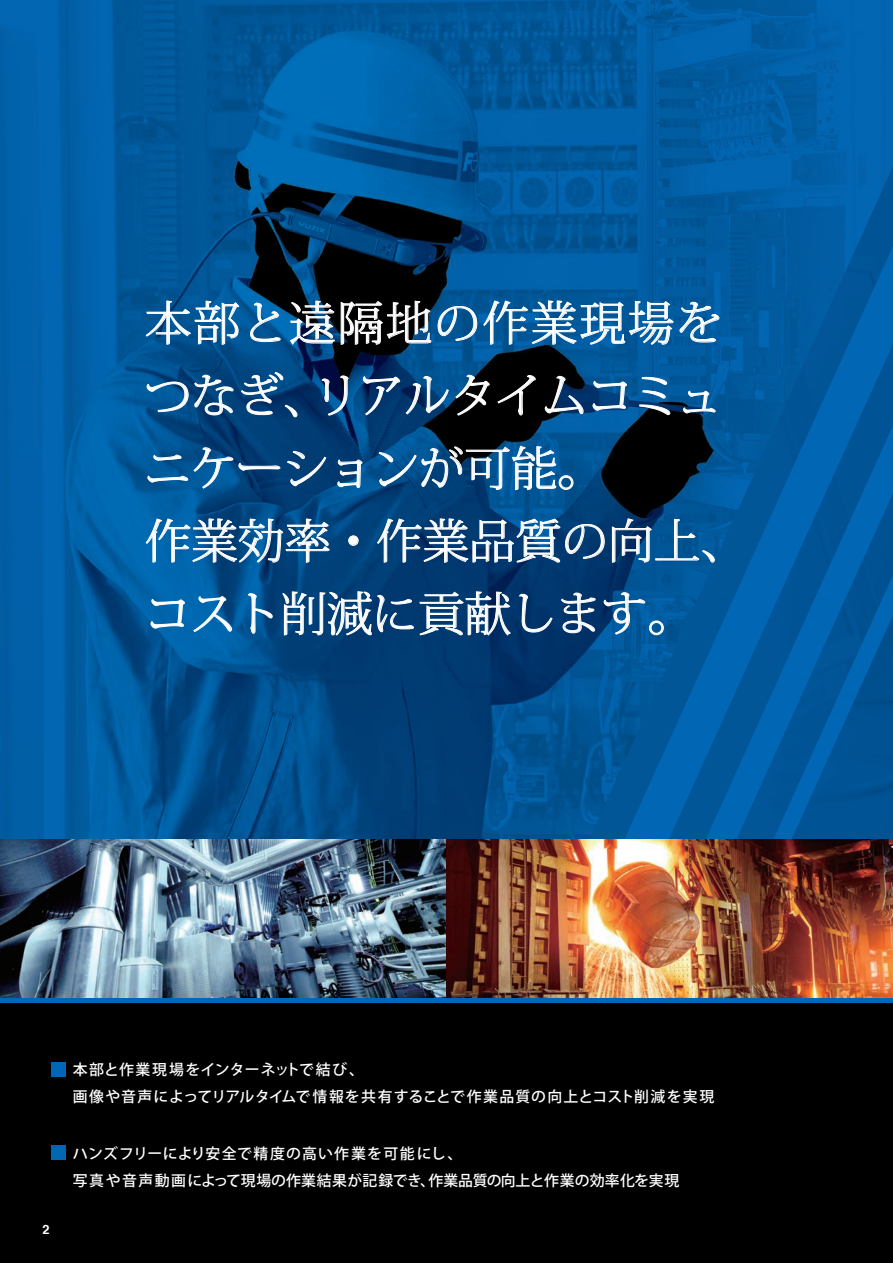
<style>
.page{position:relative;width:893px;height:1263px;background:#000}
.page>*{position:absolute;margin:0;border:0;box-sizing:border-box;transform-origin:0 0}
.t1{font:300 46.65px/72.6px "Koz Min Pro";letter-spacing:-.015em;color:#fff}
.t2{font:500 14.85px/27.2px "Koz Go Pro";letter-spacing:.02em;color:#fff}
.t3{font:500 14.85px/27.2px "Koz Go Pro";letter-spacing:.05em;color:#fff}
.t4{font:700 12.75px "Helvetica";color:#fff}
</style>
<div class="page">
<img style="left:0;top:0;width:893px;height:997px">
<div style="left:0;top:997px;width:893px;height:6px;background:#0166b3"></div>
<svg style="left:624px;top:246px;width:269px;height:594px;background:#015290"></svg>
<svg style="left:705px;top:425px;width:188px;height:415px;background:#005aa0"></svg>
<svg style="left:146px;top:301px;width:93px;height:44px;background:#3477aa"></svg>
<svg style="left:250px;top:303px;width:31px;height:39px"></svg>
<svg style="left:290px;top:301px;width:45px;height:44px"></svg>
<svg style="left:341px;top:301px;width:90px;height:44px"></svg>
<svg style="left:438px;top:306px;width:39px;height:35px"></svg>
<svg style="left:483px;top:301px;width:191px;height:44px;background:#3b7fb2"></svg>
<svg style="left:680px;top:302px;width:39px;height:40px;background:#327ab1"></svg>
<svg style="left:147px;top:375px;width:87px;height:40px;background:#236195"></svg>
<svg style="left:241px;top:372px;width:56px;height:45px;background:#255b8b"></svg>
<svg style="left:322px;top:375px;width:26px;height:41px"></svg>
<svg style="left:363px;top:376px;width:37px;height:39px"></svg>
<svg style="left:406px;top:376px;width:43px;height:38px;background:#205586"></svg>
<svg style="left:455px;top:375px;width:35px;height:41px"></svg>
<svg style="left:498px;top:375px;width:38px;height:40px"></svg>
<svg style="left:545px;top:376px;width:38px;height:38px"></svg>
<svg style="left:593px;top:381px;width:34px;height:30px"></svg>
<svg style="left:639px;top:377px;width:31px;height:38px"></svg>
<svg style="left:683px;top:391px;width:33px;height:22px"></svg>
<svg style="left:147px;top:454px;width:41px;height:28px"></svg>
<svg style="left:194px;top:447px;width:39px;height:42px;background:#1c67a0"></svg>
<svg style="left:239px;top:463px;width:41px;height:8px"></svg>
<svg style="left:287px;top:451px;width:39px;height:35px"></svg>
<svg style="left:337px;top:439px;width:25px;height:49px"></svg>
<svg style="left:379px;top:446px;width:194px;height:44px;background:#2a6797"></svg>
<svg style="left:146px;top:518px;width:184px;height:45px;background:#3877a8"></svg>
<div style="left:349px;top:536px;width:9px;height:10px;border:1px solid #fff;border-radius:50%"></div>
<svg style="left:377px;top:518px;width:228px;height:45px;background:#356490"></svg>
<svg style="left:612px;top:518px;width:103px;height:45px;background:#226297"></svg>
<svg style="left:151px;top:599px;width:34px;height:30px"></svg>
<svg style="left:193px;top:596px;width:39px;height:36px"></svg>
<svg style="left:248px;top:580px;width:25px;height:54px"></svg>
<svg style="left:282px;top:591px;width:229px;height:45px;background:#396691"></svg>
<svg style="left:519px;top:594px;width:33px;height:38px"></svg>
<svg style="left:561px;top:593px;width:35px;height:40px"></svg>
<svg style="left:604px;top:592px;width:60px;height:43px;background:#206aa4"></svg>
<div style="left:51px;top:1062px;width:15px;height:15px;background:#0166b3"></div>
<div style="left:51px;top:1145px;width:15px;height:15px;background:#0166b3"></div>
<h1 class="t1" style="left:144px;top:285px;width:604px">本部と遠隔地の作業現場をつなぎ、リアルタイムコミュニケーションが可能。<br>作業効率・作業品質の向上、コスト削減に貢献します。</h1>
<p class="t4" style="left:43px;top:1219px;width:9px">2</p>
<p class="t3" style="left:73px;top:1057px;width:643px">本部と作業現場をインターネットで結び、<br>画像や音声によってリアルタイムで情報を共有することで作業品質の向上とコスト削減を実現</p>
<p class="t2" style="left:73px;top:1140px;width:608px">ハンズフリーにより安全で精度の高い作業を可能にし、<br>写真や音声動画によって現場の作業結果が記録でき、作業品質の向上と作業の効率化を実現</p>
</div>
